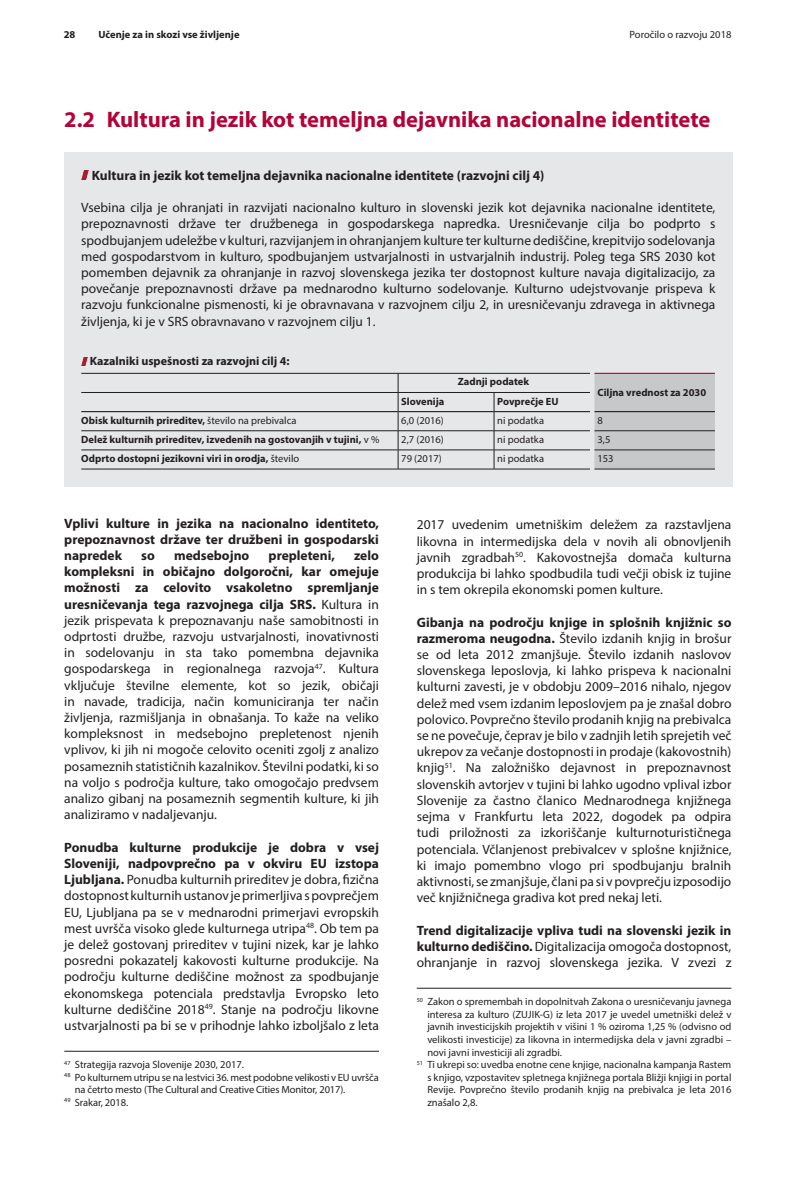
<style>
.page{position:relative;width:808px;height:1191px;background:#fff}
.page>*{position:absolute;margin:0;border:0;box-sizing:border-box;transform-origin:0 0}
.t1{font:700 22.5px "Myriad Pro";color:#b30437}
.t2{font:13.5px/16.2px "Myriad Pro";color:#231f20;text-align:justify}
.t3{font:700 13.5px/16.2px "Myriad Pro";color:#231f20;text-align:justify}
.t4{font:700 12px "Myriad Pro";color:#231f20}
.t5{font:10.5px "Myriad Pro";color:#231f20}
.t6{font:700 10.5px "Myriad Pro";color:#231f20}
.s1{font-weight:400}
.s2{font-weight:700}
</style>
<div class="page">
<div style="left:64px;top:153px;width:668px;height:334px;background:#e6e7e9"></div>
<svg style="left:81px;top:171px;width:7px;height:9px"></svg>
<div style="left:594px;top:374px;width:121px;height:95px;background:#c7c8ca"></div>
<hr style="left:81px;top:373px;width:317px;height:1px;background:#231f20">
<hr style="left:398px;top:373px;width:96px;height:1px;background:#231f20">
<hr style="left:494px;top:373px;width:96px;height:1px;background:#231f20">
<hr style="left:81px;top:392px;width:317px;height:1px;background:#231f20">
<hr style="left:398px;top:392px;width:96px;height:1px;background:#231f20">
<hr style="left:494px;top:392px;width:96px;height:1px;background:#231f20">
<hr style="left:81px;top:430px;width:317px;height:1px;background:#231f20">
<hr style="left:398px;top:430px;width:96px;height:1px;background:#231f20">
<hr style="left:494px;top:430px;width:96px;height:1px;background:#231f20">
<hr style="left:594px;top:430px;width:121px;height:1px;background:#231f20">
<hr style="left:81px;top:449px;width:317px;height:1px;background:#231f20">
<hr style="left:398px;top:449px;width:96px;height:1px;background:#231f20">
<svg style="left:398px;top:373px;width:1px;height:96px"></svg>
<hr style="left:494px;top:449px;width:96px;height:1px;background:#231f20">
<svg style="left:494px;top:393px;width:1px;height:76px"></svg>
<hr style="left:594px;top:449px;width:121px;height:1px;background:#231f20">
<hr style="left:81px;top:469px;width:317px;height:1px;background:#231f20">
<hr style="left:398px;top:469px;width:96px;height:1px;background:#231f20">
<hr style="left:494px;top:469px;width:96px;height:1px;background:#231f20">
<hr style="left:594px;top:469px;width:121px;height:1px;background:#231f20">
<hr style="left:594px;top:373px;width:121px;height:1px;background:#b30437">
<hr style="left:594px;top:411px;width:121px;height:1px;background:#231f20">
<hr style="left:81px;top:411px;width:317px;height:1px;background:#231f20">
<hr style="left:398px;top:411px;width:96px;height:1px;background:#231f20">
<hr style="left:494px;top:411px;width:96px;height:1px;background:#231f20">
<svg style="left:81px;top:357px;width:6px;height:8px"></svg>
<hr style="left:64px;top:1051px;width:315px;height:1px;background:#231f20">
<hr style="left:417px;top:988px;width:314px;height:1px;background:#231f20">
<p class="t6" style="left:64px;top:27px;width:13px">28</p>
<p class="t6" style="left:98px;top:27px;width:143px">Učenje za in skozi vse življenje</p>
<p class="t5" style="left:630px;top:28px;width:103px">Poročilo o razvoju 2018</p>
<h1 class="t1" style="left:64px;top:105px;width:648px">2.2 Kultura in jezik kot temeljna dejavnika nacionalne identitete</h1>
<p class="t3" style="left:92px;top:167px;width:454px">Kultura in jezik kot temeljna dejavnika nacionalne identitete (razvojni cilj 4)</p>
<p class="t2" style="left:81px;top:199px;width:636px">Vsebina cilja je ohranjati in razvijati nacionalno kulturo in slovenski jezik kot dejavnika nacionalne identitete, prepoznavnosti države ter družbenega in gospodarskega napredka. Uresničevanje cilja bo podprto s spodbujanjem udeležbe v kulturi, razvijanjem in ohranjanjem kulture ter kulturne dediščine, krepitvijo sodelovanja med gospodarstvom in kulturo, spodbujanjem ustvarjalnosti in ustvarjalnih industrij. Poleg tega SRS 2030 kot pomemben dejavnik za ohranjanje in razvoj slovenskega jezika ter dostopnost kulture navaja digitalizacijo, za povečanje prepoznavnosti države pa mednarodno kulturno sodelovanje. Kulturno udejstvovanje prispeva k razvoju funkcionalne pismenosti, ki je obravnavana v razvojnem cilju 2, in uresničevanju zdravega in aktivnega življenja, ki je v SRS obravnavano v razvojnem cilju 1.</p>
<p class="t4" style="left:90px;top:353px;width:201px">Kazalniki uspešnosti za razvojni cilj 4:</p>
<p class="t6" style="left:458px;top:375px;width:73px">Zadnji podatek</p>
<p class="t6" style="left:597px;top:386px;width:110px">Ciljna vrednost za 2030</p>
<p class="t6" style="left:401px;top:394px;width:45px">Slovenija</p>
<p class="t6" style="left:497px;top:394px;width:63px">Povprečje EU</p>
<p class="t6" style="left:81px;top:413px;width:217px">Obisk kulturnih prireditev, <span class="s1">število na prebivalca</span></p>
<p class="t5" style="left:401px;top:414px;width:44px">6,0 (2016)</p>
<p class="t5" style="left:497px;top:414px;width:48px">ni podatka</p>
<p class="t5" style="left:597px;top:414px;width:7px">8</p>
<p class="t6" style="left:81px;top:432px;width:299px">Delež kulturnih prireditev, izvedenih na gostovanjih v tujini, <span class="s1">v %</span></p>
<p class="t5" style="left:401px;top:433px;width:44px">2,7 (2016)</p>
<p class="t5" style="left:497px;top:433px;width:48px">ni podatka</p>
<p class="t5" style="left:597px;top:433px;width:14px">3,5</p>
<p class="t6" style="left:81px;top:451px;width:219px">Odprto dostopni jezikovni viri in orodja, <span class="s1">število</span></p>
<p class="t5" style="left:401px;top:452px;width:42px">79 (2017)</p>
<p class="t5" style="left:497px;top:452px;width:48px">ni podatka</p>
<p class="t5" style="left:597px;top:452px;width:18px">153</p>
<p class="t3" style="left:64px;top:514px;width:316px">Vplivi kulture in jezika na nacionalno identiteto, prepoznavnost države ter družbeni in gospodarski napredek</p>
<p class="t2" style="left:64px;top:547px;width:316px;text-indent:290px"><span class="s2">zelo kompleksni in običajno dolgoročni, kar omejuje možnosti za celovito vsakoletno spremljanje uresničevanja tega razvojnega cilja SRS.</span> Kultura in jezik prispevata k prepoznavanju naše samobitnosti in odprtosti družbe, razvoju ustvarjalnosti, inovativnosti in sodelovanju in sta tako pomembna dejavnika gospodarskega in regionalnega razvoja<sup>47</sup>. Kultura vključuje številne elemente, kot so jezik, običaji in navade, tradicija, način komuniciranja ter način življenja, razmišljanja in obnašanja. To kaže na veliko kompleksnost in medsebojno prepletenost njenih vplivov, ki jih ni mogoče celovito oceniti zgolj z analizo posameznih statističnih kazalnikov. Številni podatki, ki so na voljo s področja kulture, tako omogočajo predvsem analizo gibanj na posameznih segmentih kulture, ki jih analiziramo v nadaljevanju.</p>
<p class="t2" style="left:64px;top:839px;width:316px"><span class="s2">Ponudba kulturne produkcije je dobra v vsej Sloveniji, nadpovprečno pa v okviru EU izstopa Ljubljana.</span> Ponudba kulturnih prireditev je dobra, fizična dostopnost kulturnih ustanov je primerljiva s povprečjem EU, Ljubljana pa se v mednarodni primerjavi evropskih mest uvršča visoko glede kulturnega utripa<sup>48</sup>. Ob tem pa je delež gostovanj prireditev v tujini nizek, kar je lahko posredni pokazatelj kakovosti kulturne produkcije. Na področju kulturne dediščine možnost za spodbujanje ekonomskega potenciala predstavlja Evropsko leto kulturne dediščine 2018<sup>49</sup>. Stanje na področju likovne ustvarjalnosti pa bi se v prihodnje lahko izboljšalo z leta</p>
<p class="t5" style="left:64px;top:1058px;width:181px"><sup>47</sup> Strategija razvoja Slovenije 2030, 2017.</p>
<p class="t5" style="left:64px;top:1070px;width:316px"><sup>48</sup> Po kulturnem utripu se na lestvici 36. mest podobne velikosti v EU uvršča</p>
<p class="t5" style="left:75px;top:1083px;width:272px">na četrto mesto (The Cultural and Creative Cities Monitor, 2017).</p>
<p class="t5" style="left:64px;top:1096px;width:65px"><sup>49</sup> Srakar, 2018.</p>
<p class="t3" style="left:141px;top:547px;width:15px">so</p>
<p class="t3" style="left:174px;top:547px;width:77px">medsebojno</p>
<p class="t3" style="left:269px;top:547px;width:68px">prepleteni,</p>
<p class="t2" style="left:417px;top:516px;width:316px">2017 uvedenim umetniškim deležem za razstavljena likovna in intermedijska dela v novih ali obnovljenih javnih zgradbah<sup>50</sup>. Kakovostnejša domača kulturna produkcija bi lahko spodbudila tudi večji obisk iz tujine in s tem okrepila ekonomski pomen kulture.</p>
<p class="t2" style="left:417px;top:614px;width:316px"><span class="s2">Gibanja na področju knjige in splošnih knjižnic so razmeroma neugodna.</span> Število izdanih knjig in brošur se od leta 2012 zmanjšuje. Število izdanih naslovov slovenskega leposlovja, ki lahko prispeva k nacionalni kulturni zavesti, je v obdobju 2009–2016 nihalo, njegov delež med vsem izdanim leposlovjem pa je znašal dobro polovico. Povprečno število prodanih knjig na prebivalca se ne povečuje, čeprav je bilo v zadnjih letih sprejetih več ukrepov za večanje dostopnosti in prodaje (kakovostnih) knjig<sup>51</sup>. Na založniško dejavnost in prepoznavnost slovenskih avtorjev v tujini bi lahko ugodno vplival izbor Slovenije za častno članico Mednarodnega knjižnega sejma v Frankfurtu leta 2022, dogodek pa odpira tudi priložnosti za izkoriščanje kulturnoturističnega potenciala. Včlanjenost prebivalcev v splošne knjižnice, ki imajo pomembno vlogo pri spodbujanju bralnih aktivnosti, se zmanjšuje, člani pa si v povprečju izposodijo več knjižničnega gradiva kot pred nekaj leti.</p>
<p class="t2" style="left:417px;top:921px;width:316px"><span class="s2">Trend digitalizacije vpliva tudi na slovenski jezik in kulturno dediščino.</span> Digitalizacija omogoča dostopnost, ohranjanje in razvoj slovenskega jezika. V zvezi z</p>
<p class="t5" style="left:417px;top:995px;width:316px"><sup>50</sup> Zakon o spremembah in dopolnitvah Zakona o uresničevanju javnega</p>
<p class="t5" style="left:427px;top:1007px;width:306px">interesa za kulturo (ZUJIK-G) iz leta 2017 je uvedel umetniški delež v</p>
<p class="t5" style="left:427px;top:1020px;width:306px">javnih investicijskih projektih v višini 1 % oziroma 1,25 % (odvisno od</p>
<p class="t5" style="left:427px;top:1033px;width:306px">velikosti investicije) za likovna in intermedijska dela v javni zgradbi –</p>
<p class="t5" style="left:427px;top:1045px;width:136px">novi javni investiciji ali zgradbi.</p>
<p class="t5" style="left:417px;top:1058px;width:316px"><sup>51</sup> Ti ukrepi so: uvedba enotne cene knjige, nacionalna kampanja Rastem</p>
<p class="t5" style="left:427px;top:1070px;width:306px">s knjigo, vzpostavitev spletnega knjižnega portala Bližji knjigi in portal</p>
<p class="t5" style="left:427px;top:1083px;width:306px">Revije. Povprečno število prodanih knjig na prebivalca je leta 2016</p>
<p class="t5" style="left:427px;top:1096px;width:52px">znašalo 2,8.</p>
</div>
